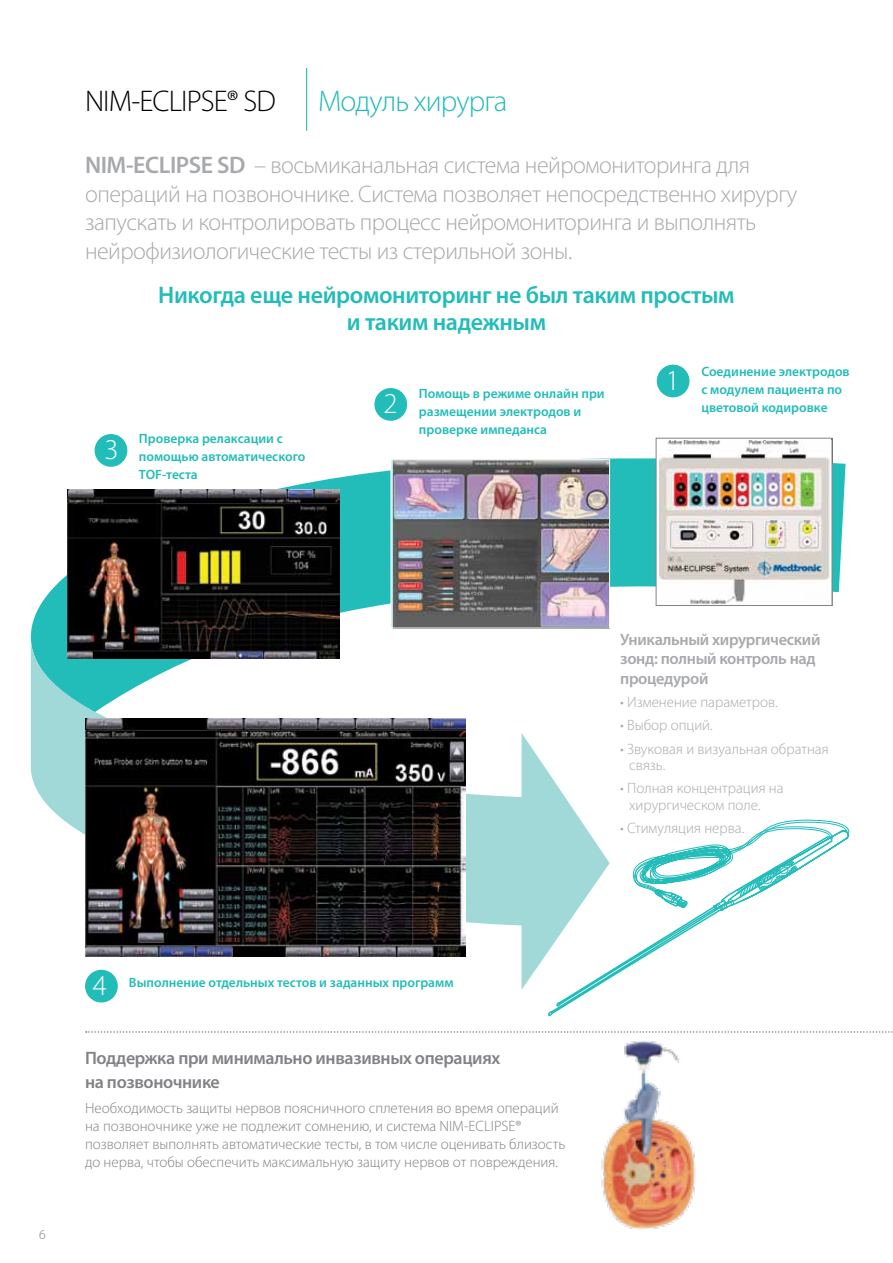
<style>
.page{position:relative;width:893px;height:1263px;background:#fff}
.page>*{position:absolute;margin:0;border:0;box-sizing:border-box;transform-origin:0 0}
.t1{font:300 30px "Myriad Pro";letter-spacing:-.03em;color:#000}
.t2{font:300 30px "Myriad Pro";letter-spacing:-.03em;color:#22bcb9}
.t3{font:300 28.8px "Myriad Pro";color:#fff}
.t4{font:300 24px/28.5px "Myriad Pro";letter-spacing:-.02em;color:#a7a9ac}
.t5{font:600 24px/27px "Myriad Pro";letter-spacing:-.015em;color:#22bcb9;text-align:center}
.t6{font:600 18px/24px "Myriad Pro";letter-spacing:-.02em;color:#808285}
.t7{font:600 16.35px/19.5px "Myriad Pro";letter-spacing:-.02em;color:#a7a9ac}
.t8{font:300 15px/18px "Myriad Pro";color:#808285}
.t9{font:300 15px/16.5px "Myriad Pro";color:#a7a9ac}
.t10{font:600 13.5px/18px "Myriad Pro";color:#22bcb9}
.t11{font:300 13.5px "Myriad Pro";color:#808285}
.s1{font-weight:600}
</style>
<div class="page">
<hr style="left:306px;top:68px;width:1px;height:63px;background:#22bcb9">
<img style="left:601px;top:1041px;width:95px;height:188px">
<svg style="left:86px;top:1031px;width:807px;height:2px"></svg>
<svg style="left:30px;top:457px;width:816px;height:255px"></svg>
<svg style="left:31px;top:638px;width:579px;height:352px"></svg>
<svg style="left:832px;top:438px;width:1px;height:26px"></svg>
<img style="left:659px;top:441px;width:171px;height:163px">
<div style="left:656px;top:438px;width:176px;height:168px;border:1px solid #808285"></div>
<img style="left:394px;top:462px;width:214px;height:164px">
<div style="left:391px;top:460px;width:219px;height:168px;border:1px solid #fff"></div>
<div style="left:95px;top:434px;width:32px;height:33px;background:#22bcb9;border-radius:50%"></div>
<div style="left:374px;top:388px;width:33px;height:33px;background:#22bcb9;border-radius:50%"></div>
<div style="left:657px;top:365px;width:32px;height:32px;background:#22bcb9;border-radius:50%"></div>
<div style="left:85px;top:970px;width:33px;height:32px;background:#22bcb9;border-radius:50%"></div>
<img style="left:85px;top:719px;width:380px;height:238px">
<img style="left:68px;top:489px;width:271px;height:170px">
<svg style="left:546px;top:829px;width:171px;height:187px"></svg>
<svg style="left:633px;top:819px;width:217px;height:94px"></svg>
<h1 class="t1" style="left:85px;top:83px;width:192px">NIM-ECLIPSE® SD</h1>
<h1 class="t2" style="left:318px;top:83px;width:191px">Модуль хирурга</h1>
<p class="t4" style="left:85px;top:151px;width:714px"><span class="s1">NIM-ECLIPSE SD</span> – восьмиканальная система нейромониторинга для операций на позвоночнике. Система позволяет непосредственно хирургу запускать и контролировать процесс нейромониторинга и выполнять нейрофизиологические тесты из стерильной зоны.</p>
<h2 class="t3" style="left:105px;top:432px;width:16px">3</h2>
<h3 class="t5" style="left:158px;top:280px;width:578px">Никогда еще нейромониторинг не был таким простым и таким надежным</h3>
<p class="t10" style="left:701px;top:362px;width:150px">Соединение электродов с модулем пациента по цветовой кодировке</p>
<h2 class="t3" style="left:666px;top:363px;width:16px">1</h2>
<p class="t10" style="left:419px;top:384px;width:187px">Помощь в режиме онлайн при размещении электродов и проверке импеданса</p>
<h2 class="t3" style="left:383px;top:386px;width:16px">2</h2>
<p class="t10" style="left:139px;top:429px;width:168px">Проверка релаксации с помощью автоматического<br>TOF-теста</p>
<p class="t7" style="left:620px;top:629px;width:202px">Уникальный хирургический зонд: полный контроль над процедурой</p>
<p class="t9" style="left:620px;top:694px;width:159px">• Изменение параметров.</p>
<p class="t9" style="left:620px;top:717px;width:94px">• Выбор опций.</p>
<p class="t9" style="left:629px;top:740px;width:201px;text-indent:-9px">• Звуковая и визуальная обратная связь.</p>
<p class="t9" style="left:629px;top:780px;width:156px;text-indent:-9px">• Полная концентрация на хирургическом поле.</p>
<p class="t9" style="left:620px;top:820px;width:126px">• Стимуляция нерва.</p>
<p class="t11" style="left:39px;top:1226px;width:8px">6</p>
<h2 class="t3" style="left:93px;top:968px;width:16px">4</h2>
<p class="t10" style="left:129px;top:973px;width:326px">Выполнение отдельных тестов и заданных программ</p>
<p class="t6" style="left:85px;top:1045px;width:417px">Поддержка при минимально инвазивных операциях на позвоночнике</p>
<p class="t8" style="left:85px;top:1098px;width:482px">Необходимость защиты нервов поясничного сплетения во время операций на позвоночнике уже не подлежит сомнению, и система NIM-ECLIPSE® позволяет выполнять автоматические тесты, в том числе оценивать близость до нерва, чтобы обеспечить максимальную защиту нервов от повреждения.</p>
</div>
